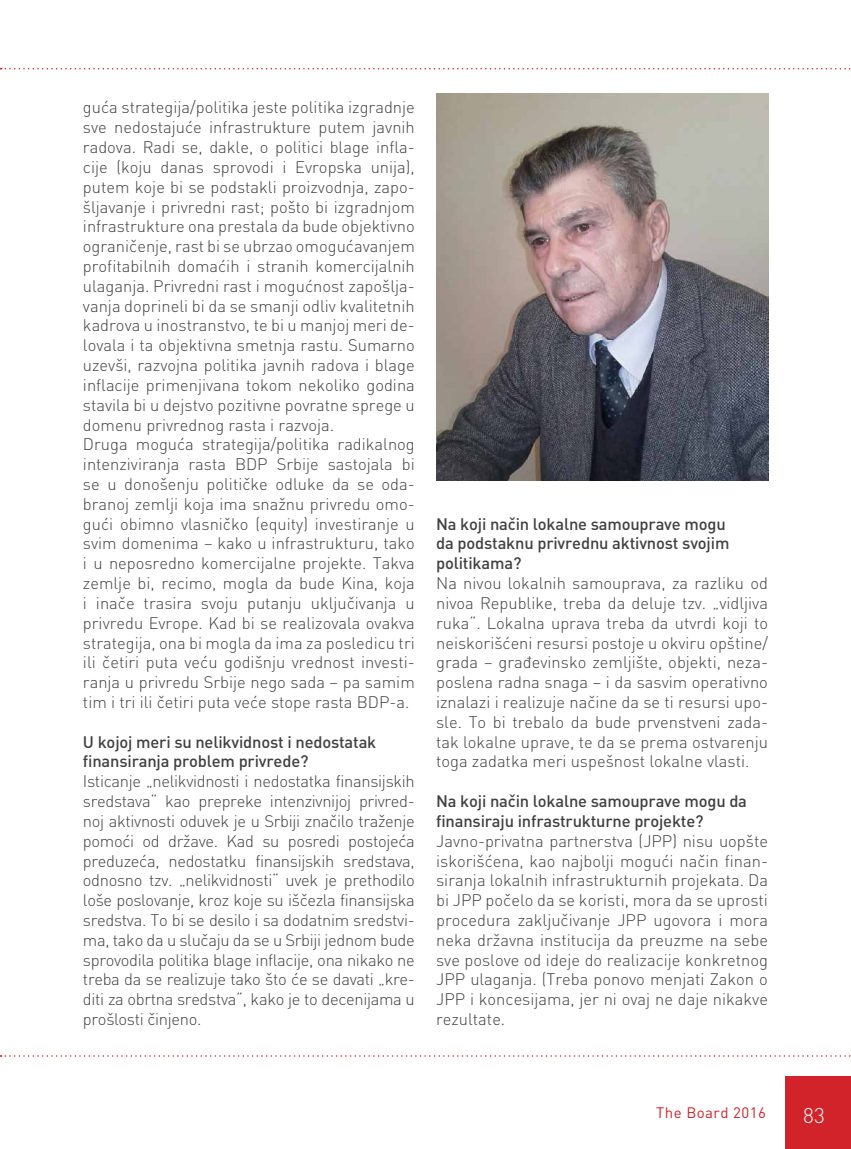
<style>
.page{position:relative;width:851px;height:1149px;background:#fff}
.page>*{position:absolute;margin:0;border:0;box-sizing:border-box;transform-origin:0 0}
.t1{font:300 21px "DIN";color:#fff}
.t2{font:300 16.5px/19.8px "DIN Pro";color:#414042;text-align:justify}
.t3{font:500 16.5px/19.8px "DIN Pro";letter-spacing:-.01em;color:#414042}
.t4{font:15px "DIN";letter-spacing:.03em;color:#d2232a}
</style>
<div class="page">
<div style="left:784px;top:1076px;width:66px;height:72px;background:#d2232a"></div>
<svg style="left:0;top:68px;width:851px;height:1px"></svg>
<svg style="left:0;top:1055px;width:851px;height:1px"></svg>
<img style="left:436px;top:94px;width:331px;height:386px">
<p class="t2" style="left:83px;top:97px;width:333px;text-align:left">guća strategija/politika jeste politika izgradnje sve nedostajuće infrastrukture putem javnih radova. Radi se, dakle, o politici blage infla&shy;cije (koju danas sprovodi i Evropska unija), putem koje bi se podstakli proizvodnja, zapo&shy;šljavanje i privredni rast; pošto bi izgradnjom infrastrukture ona prestala da bude objektivno ograničenje, rast bi se ubrzao omogućavanjem profitabilnih domaćih i stranih komercijalnih ulaganja. Privredni rast i mogućnost zapošlja&shy;vanja doprineli bi da se smanji odliv kvalitetnih kadrova u inostranstvo, te bi u manjoj meri de&shy;lovala i ta objektivna smetnja rastu. Sumarno uzevši, razvojna politika javnih radova i blage inflacije primenjivana tokom nekoliko godina stavila bi u dejstvo pozitivne povratne sprege u domenu privrednog rasta i razvoja.<br>Druga moguća strategija/politika radikalnog intenziviranja rasta BDP Srbije sastojala bi se u donošenju političke odluke da se oda&shy;branoj zemlji koja ima snažnu privredu omo&shy;gući obimno vlasničko (equity) investiranje u svim domenima – kako u infrastrukturu, tako i u neposredno komercijalne projekte. Takva zemlje bi, recimo, mogla da bude Kina, koja i inače trasira svoju putanju uključivanja u privredu Evrope. Kad bi se realizovala ovakva strategija, ona bi mogla da ima za posledicu tri ili četiri puta veću godišnju vrednost investi&shy;ranja u privredu Srbije nego sada – pa samim tim i tri ili četiri puta veće stope rasta BDP-a.</p>
<p class="t3" style="left:83px;top:730px;width:295px">U kojoj meri su nelikvidnost i nedostatak finansiranja problem privrede?</p>
<p class="t2" style="left:83px;top:770px;width:333px">Isticanje „nelikvidnosti i nedostatka finansijskih sredstava“ kao prepreke intenzivnijoj privred&shy;noj aktivnosti oduvek je u Srbiji značilo traženje pomoći od države. Kad su posredi postojeća preduzeća, nedostatku finansijskih sredstava, odnosno tzv. „nelikvidnosti“ uvek je prethodilo loše poslovanje, kroz koje su iščezla finansijska sredstva. To bi se desilo i sa dodatnim sredstvi&shy;ma, tako da u slučaju da se u Srbiji jednom bude sprovodila politika blage inflacije, ona nikako ne treba da se realizuje tako što će se davati „kre&shy;diti za obrtna sredstva“, kako je to decenijama u prošlosti činjeno.</p>
<p class="t3" style="left:436px;top:513px;width:295px">Na koji način lokalne samouprave mogu da podstaknu privrednu aktivnost svojim politikama?</p>
<p class="t2" style="left:436px;top:572px;width:333px">Na nivou lokalnih samouprava, za razliku od nivoa Republike, treba da deluje tzv. „vidljiva ruka“. Lokalna uprava treba da utvrdi koji to neiskorišćeni resursi postoje u okviru opštine/ grada – građevinsko zemljište, objekti, neza&shy;poslena radna snaga – i da sasvim operativno iznalazi i realizuje načine da se ti resursi upo&shy;sle. To bi trebalo da bude prvenstveni zada&shy;tak lokalne uprave, te da se prema ostvarenju toga zadatka meri uspešnost lokalne vlasti.</p>
<p class="t3" style="left:436px;top:790px;width:312px">Na koji način lokalne samouprave mogu da finansiraju infrastrukturne projekte?</p>
<p class="t2" style="left:436px;top:829px;width:333px">Javno-privatna partnerstva (JPP) nisu uopšte iskorišćena, kao najbolji mogući način finan&shy;siranja lokalnih infrastrukturnih projekata. Da bi JPP počelo da se koristi, mora da se uprosti procedura zaključivanje JPP ugovora i mora neka državna institucija da preuzme na sebe sve poslove od ideje do realizacije konkretnog JPP ulaganja. (Treba ponovo menjati Zakon o JPP i koncesijama, jer ni ovaj ne daje nikakve rezultate.</p>
<p class="t4" style="left:656px;top:1103px;width:111px">The Board 2016</p>
<p class="t1" style="left:803px;top:1101px;width:23px">83</p>
</div>
